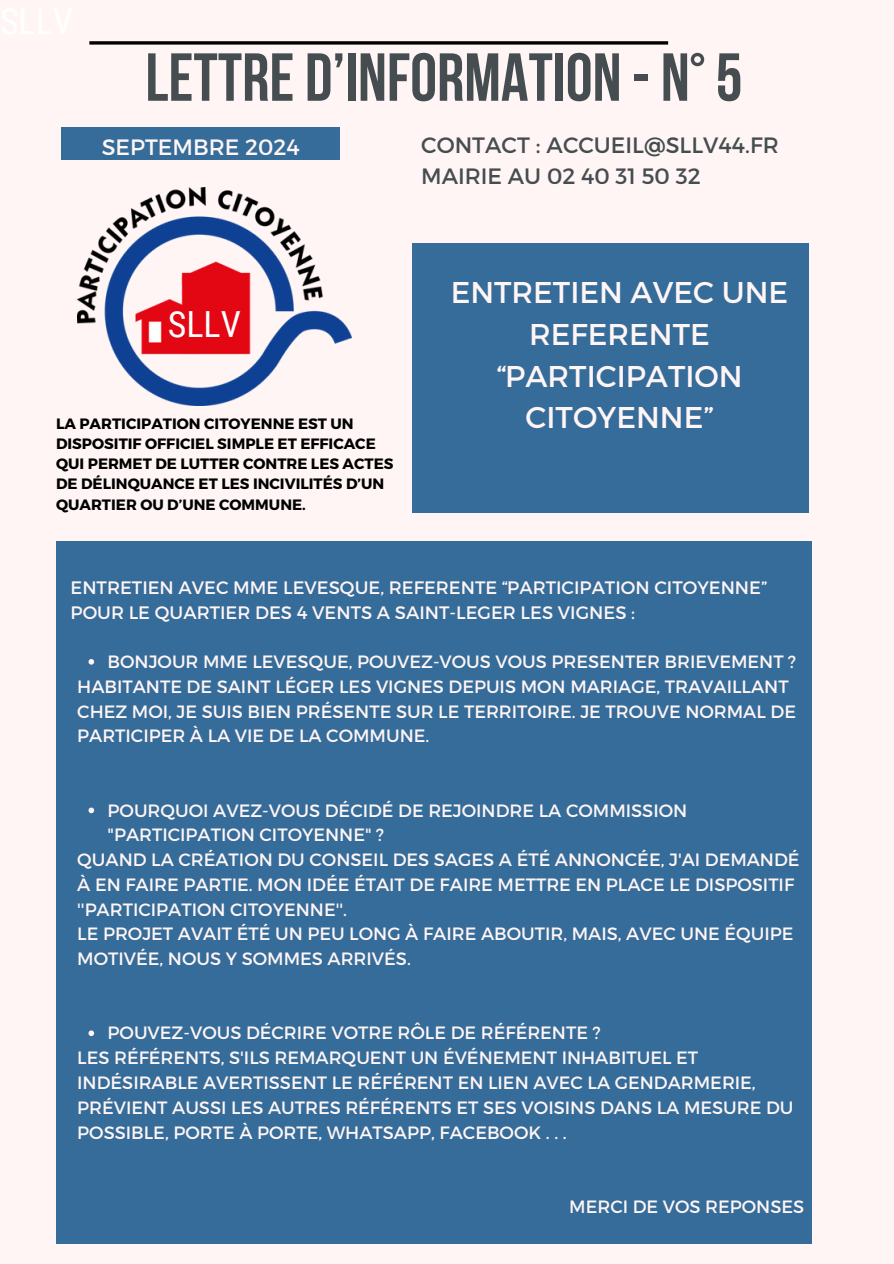
<style>
.page{position:relative;width:894px;height:1264px;background:#fff}
.page>*{position:absolute;margin:0;border:0;box-sizing:border-box;transform-origin:0 0}
.t1{font:67.65px "Bebas Neue Cyrillic";color:#464d50}
.t2{font:36px "Roboto Condensed";color:#fff}
.t3{font:30px/41.7px "Montserrat";color:#fff5f5;text-align:center}
.t4{font:22.2px/30.9px "Montserrat";color:#464d50}
.t5{font:22.2px "Montserrat";color:#fff5f5}
.t6{font:18px/24.8px "Montserrat";color:#fff5f5}
.t7{font:17.85px/24.8px "Montserrat";color:#fff5f5}
.t8{font:700 15px/20.2px "Montserrat";color:#000}
</style>
<div class="page">
<div style="left:0;top:0;width:893px;height:1263px;background:#fff5f5"></div>
<svg style="left:89px;top:41px;width:579px;height:4px;background:#272525"></svg>
<div style="left:62px;top:127px;width:278px;height:32px;background:#356c9a"></div>
<div style="left:411px;top:243px;width:397px;height:269px;background:#356c9a"></div>
<div style="left:56px;top:541px;width:755px;height:702px;background:#356c9a"></div>
<img style="left:77px;top:187px;width:275px;height:219px">
<svg style="left:88px;top:659px;width:6px;height:5px"></svg>
<svg style="left:88px;top:807px;width:6px;height:6px"></svg>
<svg style="left:88px;top:1030px;width:6px;height:6px"></svg>
<h2 class="t1" style="left:145px;top:50px;width:598px">LETTRE D’INFORMATION - N°5</h2>
<h1 class="t4" style="left:421px;top:128px;width:359px">CONTACT : ACCUEIL@SLLV44.FR<br>MAIRIE AU 02 40 31 50 32</h1>
<p class="t5" style="left:102px;top:133px;width:199px">SEPTEMBRE 2024</p>
<h5 class="t2" style="left:168px;top:304px;width:75px">SLLV</h5>
<h4 class="t8" style="left:56px;top:412px;width:339px">LA PARTICIPATION CITOYENNE EST UN DISPOSITIF OFFICIEL SIMPLE ET EFFICACE QUI PERMET DE LUTTER CONTRE LES ACTES DE DÉLINQUANCE ET LES INCIVILITÉS D’UN QUARTIER OU D’UNE COMMUNE.</h4>
<h4 class="t3" style="left:450px;top:270px;width:339px">ENTRETIEN AVEC UNE<br>REFERENTE “PARTICIPATION<br>CITOYENNE”</h4>
<h2 class="t6" style="left:70px;top:574px;width:697px">ENTRETIEN AVEC MME LEVESQUE, REFERENTE “PARTICIPATION CITOYENNE”<br>POUR LE QUARTIER DES 4 VENTS A SAINT-LEGER LES VIGNES :</h2>
<p class="t7" style="left:107px;top:648px;width:690px">BONJOUR MME LEVESQUE, POUVEZ-VOUS VOUS PRESENTER BRIEVEMENT ?</p>
<h5 class="t7" style="left:77px;top:673px;width:720px">HABITANTE DE SAINT LÉGER LES VIGNES DEPUIS MON MARIAGE, TRAVAILLANT<br>CHEZ MOI, JE SUIS BIEN PRÉSENTE SUR LE TERRITOIRE. JE TROUVE NORMAL DE<br>PARTICIPER À LA VIE DE LA COMMUNE.</h5>
<p class="t7" style="left:107px;top:797px;width:581px">POURQUOI AVEZ-VOUS DÉCIDÉ DE REJOINDRE LA COMMISSION "PARTICIPATION CITOYENNE" ?</p>
<h5 class="t7" style="left:77px;top:846px;width:723px">QUAND LA CRÉATION DU CONSEIL DES SAGES A ÉTÉ ANNONCÉE, J'AI DEMANDÉ À EN FAIRE PARTIE. MON IDÉE ÉTAIT DE FAIRE METTRE EN PLACE LE DISPOSITIF ''PARTICIPATION CITOYENNE''.<br>LE PROJET AVAIT ÉTÉ UN PEU LONG À FAIRE ABOUTIR, MAIS, AVEC UNE ÉQUIPE MOTIVÉE, NOUS Y SOMMES ARRIVÉS.</h5>
<p class="t7" style="left:107px;top:1019px;width:494px">POUVEZ-VOUS DÉCRIRE VOTRE RÔLE DE RÉFÉRENTE ?</p>
<h5 class="t7" style="left:77px;top:1044px;width:717px">LES RÉFÉRENTS, S'ILS REMARQUENT UN ÉVÉNEMENT INHABITUEL ET INDÉSIRABLE AVERTISSENT LE RÉFÉRENT EN LIEN AVEC LA GENDARMERIE, PRÉVIENT AUSSI LES AUTRES RÉFÉRENTS ET SES VOISINS DANS LA MESURE DU POSSIBLE, PORTE À PORTE, WHATSAPP, FACEBOOK . . .</h5>
<h5 class="t7" style="left:569px;top:1193px;width:236px">MERCI DE VOS REPONSES</h5>
</div>
